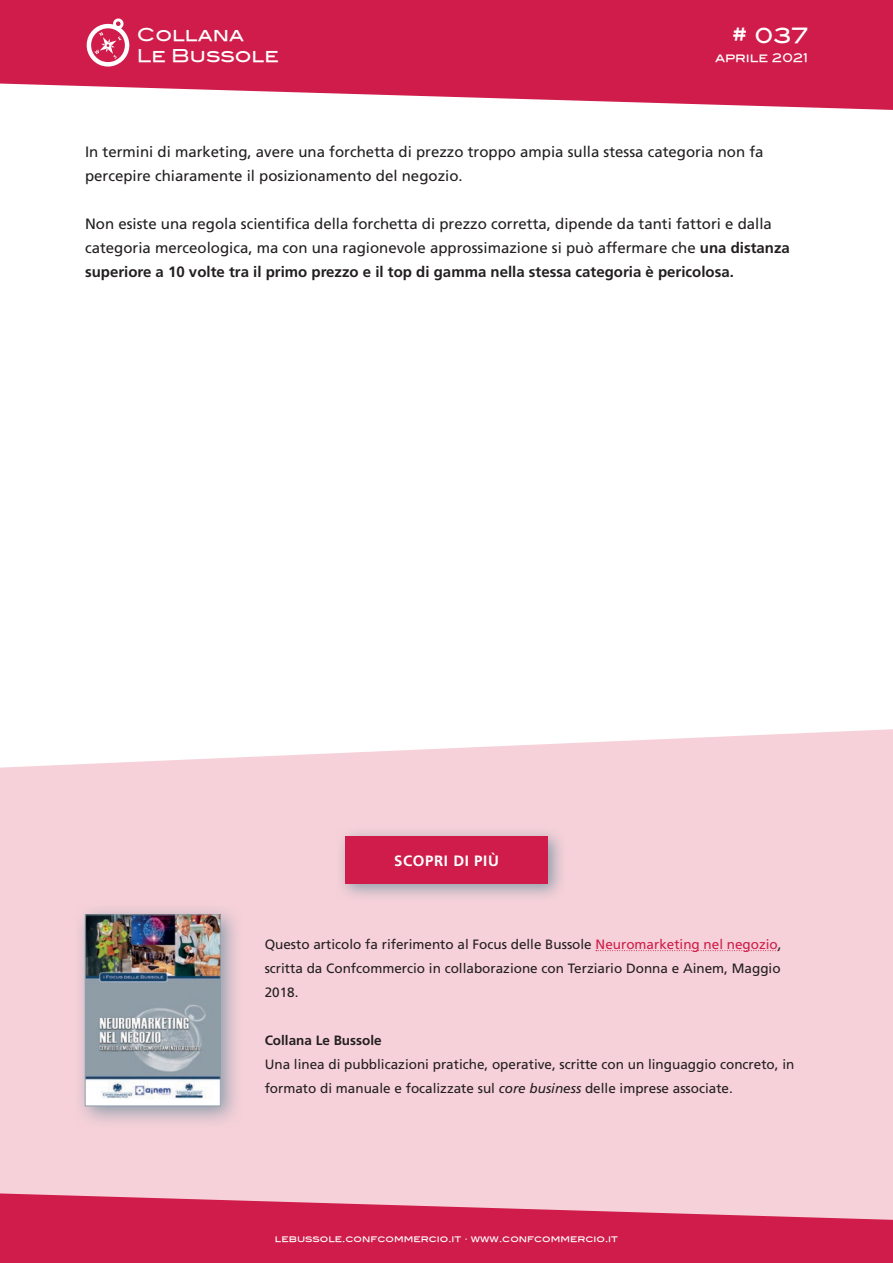
<style>
.page{position:relative;width:893px;height:1263px;background:#fff}
.page>*{position:absolute;margin:0;border:0;box-sizing:border-box;transform-origin:0 0}
.t1{font:21px "Blair Md ITCTT Medium";color:#fff}
.t2{font:17.7px/21.1px "Blair Md ITCTT Medium";color:#fff}
.t3{font:15px/24px "Frutiger LT Std";color:#231f20}
.t4{font:700 15px "Frutiger LT Std";letter-spacing:.04em;color:#fff}
.t5{font:13.5px/24px "Frutiger LT Std";color:#231f20;text-align:justify}
.t6{font:700 13.5px "Frutiger LT Std";color:#231f20}
.t7{font:12px "Blair Md ITCTT Medium";color:#fff}
.t8{font:9px "Blair Md ITCTT Medium";color:#fff}
.s1{font-weight:700}
.s2{color:#cf1c4a}
.s3{font-style:italic}
</style>
<div class="page">
<svg style="left:0;top:0;width:893px;height:110px;background:#d43860"></svg>
<svg style="left:85px;top:18px;width:47px;height:52px"></svg>
<svg style="left:0;top:729px;width:893px;height:179px;background:#f7d6dd"></svg>
<div style="left:0;top:908px;width:893px;height:329px;background:#f6d1d9"></div>
<svg style="left:73px;top:902px;width:170px;height:220px"></svg>
<img style="left:87px;top:916px;width:131px;height:188px">
<div style="left:85px;top:914px;width:135px;height:192px;border:1px solid #8f9eab"></div>
<svg style="left:596px;top:950px;width:182px;height:1px"></svg>
<svg style="left:335px;top:826px;width:231px;height:76px;background:#e1c6cf"></svg>
<div style="left:345px;top:836px;width:203px;height:48px;background:#cf1c4a"></div>
<svg style="left:0;top:1193px;width:893px;height:70px;fill:#cf1c4a"></svg>
<p class="t2" style="left:137px;top:22px;width:143px">Collana<br>Le Bussole</p>
<h1 class="t1" style="left:732px;top:19px;width:78px"># 037</h1>
<p class="t7" style="left:715px;top:48px;width:94px">aprile 2021</p>
<p class="t3" style="left:85px;top:140px;width:680px">In termini di marketing, avere una forchetta di prezzo troppo ampia sulla stessa categoria non fa percepire chiaramente il posizionamento del negozio.</p>
<p class="t3" style="left:85px;top:212px;width:706px">Non esiste una regola scientifica della forchetta di prezzo corretta, dipende da tanti fattori e dalla categoria merceologica, ma con una ragionevole approssimazione si può affermare che <span class="s1">una distanza superiore a 10 volte tra il primo prezzo e il top di gamma nella stessa categoria è pericolosa.</span></p>
<p class="t4" style="left:394px;top:852px;width:106px">SCOPRI DI PIÙ</p>
<p class="t5" style="left:265px;top:932px;width:518px">Questo articolo fa riferimento al Focus delle Bussole <span class="s2">Neuromarketing nel negozio</span>, scritta da Confcommercio in collaborazione con Terziario Donna e Ainem, Maggio 2018.</p>
<p class="t6" style="left:265px;top:1032px;width:119px">Collana Le Bussole</p>
<p class="t5" style="left:265px;top:1052px;width:531px">Una linea di pubblicazioni pratiche, operative, scritte con un linguaggio concreto, in formato di manuale e focalizzate sul <span class="s3">core business</span> delle imprese associate.</p>
<p class="t8" style="left:275px;top:1232px;width:345px">lebussole.confcommercio.it · www.confcommercio.it</p>
</div>
